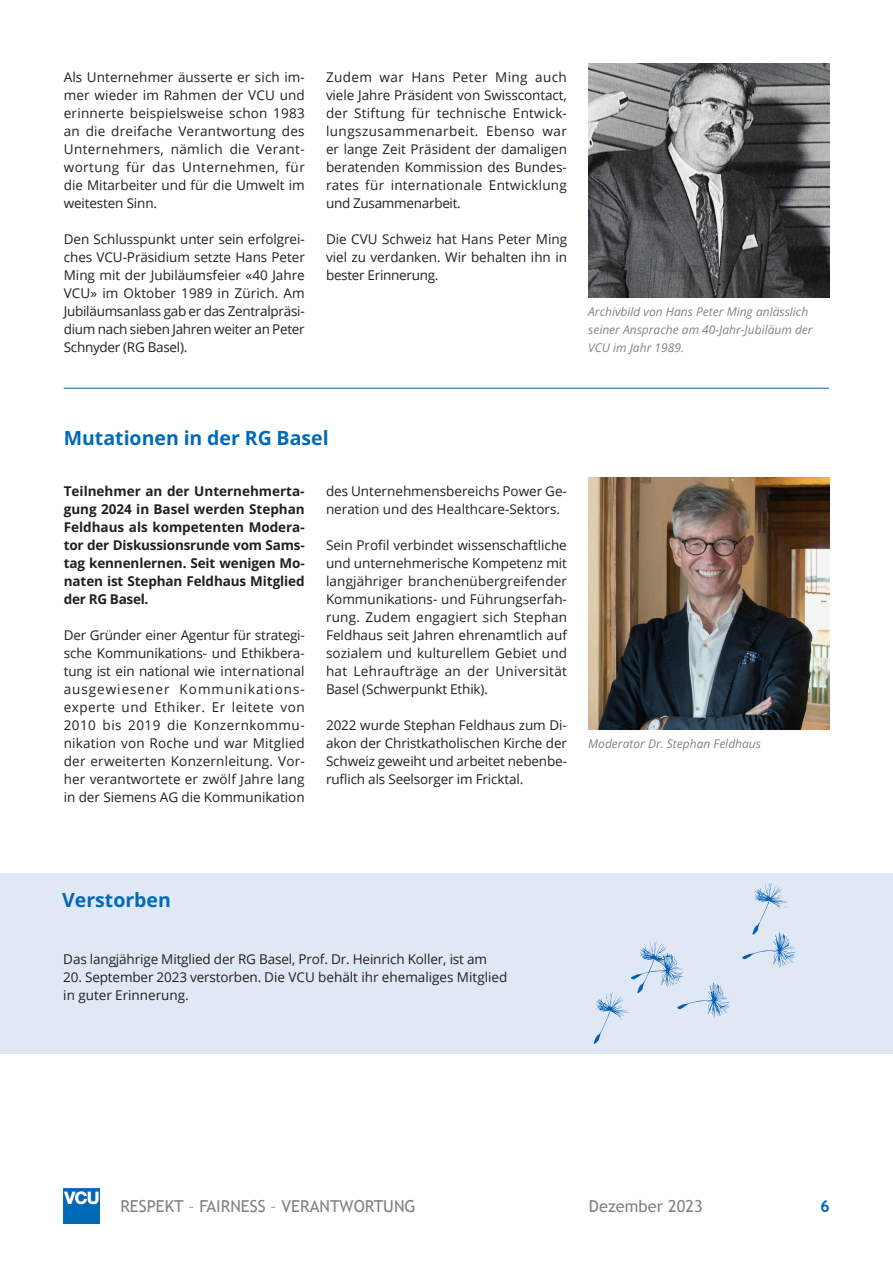
<style>
.page{position:relative;width:893px;height:1263px;background:#fff}
.page>*{position:absolute;margin:0;border:0;box-sizing:border-box;transform-origin:0 0}
.t1{font:700 19.5px "Open Sans";color:#016ab6}
.t2{font:16.5px "Trebuchet MS";color:#808285}
.t3{font:700 16.5px "Trebuchet MS";color:#016ab6}
.t4{font:13.5px/18px "Open Sans";color:#231f20;text-align:justify}
.t5{font:700 13.5px/18px "Open Sans";letter-spacing:-.01em;color:#231f20;text-align:justify}
.t6{font:italic 12px/18px "Open Sans";color:#808285}
</style>
<div class="page">
<img style="left:64px;top:1188px;width:35px;height:36px">
<img style="left:588px;top:64px;width:241px;height:234px">
<hr style="left:64px;top:388px;width:765px;height:1px;background:#016ab6">
<div style="left:0;top:874px;width:893px;height:180px;background:#e1e8f5"></div>
<svg style="left:742px;top:883px;width:54px;height:85px"></svg>
<svg style="left:594px;top:941px;width:136px;height:103px"></svg>
<img style="left:588px;top:478px;width:241px;height:252px">
<p class="t4" style="left:64px;top:68px;width:243px">Als Unternehmer äusserte er sich im&shy;mer wieder im Rahmen der VCU und erinnerte beispielsweise schon 1983 an die dreifache Verantwortung des Unternehmers, nämlich die Verant&shy;wortung für das Unternehmen, für die Mitarbeiter und für die Umwelt im weitesten Sinn.</p>
<p class="t4" style="left:64px;top:230px;width:243px">Den Schlusspunkt unter sein erfolgrei&shy;ches VCU-Präsidium setzte Hans Peter Ming mit der Jubiläumsfeier «40 Jahre VCU» im Oktober 1989 in Zürich. Am Jubiläumsanlass gab er das Zentralpräsi&shy;dium nach sieben Jahren weiter an Peter Schnyder (RG Basel).</p>
<p class="t4" style="left:326px;top:67px;width:243px">Zudem war Hans Peter Ming auch viele Jahre Präsident von Swisscontact, der Stiftung für technische Entwick&shy;lungszusammenarbeit. Ebenso war er lange Zeit Präsident der damaligen beratenden Kommission des Bundes&shy;rates für internationale Entwicklung und Zusammenarbeit.</p>
<p class="t4" style="left:326px;top:229px;width:243px">Die CVU Schweiz hat Hans Peter Ming viel zu verdanken. Wir behalten ihn in bester Erinnerung.</p>
<p class="t6" style="left:588px;top:302px;width:226px">Archivbild von Hans Peter Ming anlässlich seiner Ansprache am 40-Jahr-Jubiläum der<br>VCU im Jahr 1989.</p>
<h1 class="t1" style="left:64px;top:425px;width:266px">Mutationen in der RG Basel</h1>
<p class="t5" style="left:64px;top:481px;width:243px">Teilnehmer an der Unternehmerta&shy;gung 2024 in Basel werden Stephan Feldhaus als kompetenten Modera&shy;tor der Diskussionsrunde vom Sams&shy;tag kennenlernen. Seit wenigen Mo&shy;naten ist Stephan Feldhaus Mitglied der RG Basel.</p>
<p class="t4" style="left:64px;top:625px;width:243px;text-align:left">Der Gründer einer Agentur für strategi&shy;sche Kommunikations- und Ethikbera&shy;tung ist ein national wie international ausgewiesener Kommunikations--‑ experte und Ethiker. Er leitete von 2010 bis 2019 die Konzernkommu&shy;nikation von Roche und war Mitglied der erweiterten Konzernleitung. Vor&shy;her verantwortete er zwölf Jahre lang in der Siemens AG die Kommunikation</p>
<p class="t4" style="left:326px;top:482px;width:242px">des Unternehmensbereichs Power Ge&shy;neration und des Healthcare-Sektors.</p>
<p class="t4" style="left:326px;top:536px;width:243px">Sein Profil verbindet wissenschaftliche und unternehmerische Kompetenz mit langjähriger branchenübergreifender Kommunikations- und Führungserfah&shy;rung. Zudem engagiert sich Stephan Feldhaus seit Jahren ehrenamtlich auf sozialem und kulturellem Gebiet und hat Lehraufträge an der Universität Basel (Schwerpunkt Ethik).</p>
<p class="t4" style="left:326px;top:716px;width:243px">2022 wurde Stephan Feldhaus zum Di&shy;akon der Christkatholischen Kirche der Schweiz geweiht und arbeitet nebenbe&shy;ruflich als Seelsorger im Fricktal.</p>
<p class="t6" style="left:588px;top:734px;width:174px">Moderator Dr. Stephan Feldhaus</p>
<h1 class="t1" style="left:62px;top:886px;width:110px">Verstorben</h1>
<p class="t4" style="left:63px;top:950px;width:425px">Das langjährige Mitglied der RG Basel, Prof. Dr. Heinrich Koller, ist am</p>
<p class="t4" style="left:63px;top:968px;width:446px">20. September 2023 verstorben. Die VCU behält ihr ehemaliges Mitglied in guter Erinnerung.</p>
<p class="t2" style="left:120px;top:1197px;width:297px">RESPEKT – FAIRNESS – VERANTWORTUNG</p>
<p class="t2" style="left:589px;top:1197px;width:115px">Dezember 2023</p>
<p class="t3" style="left:820px;top:1196px;width:11px">6</p>
</div>
